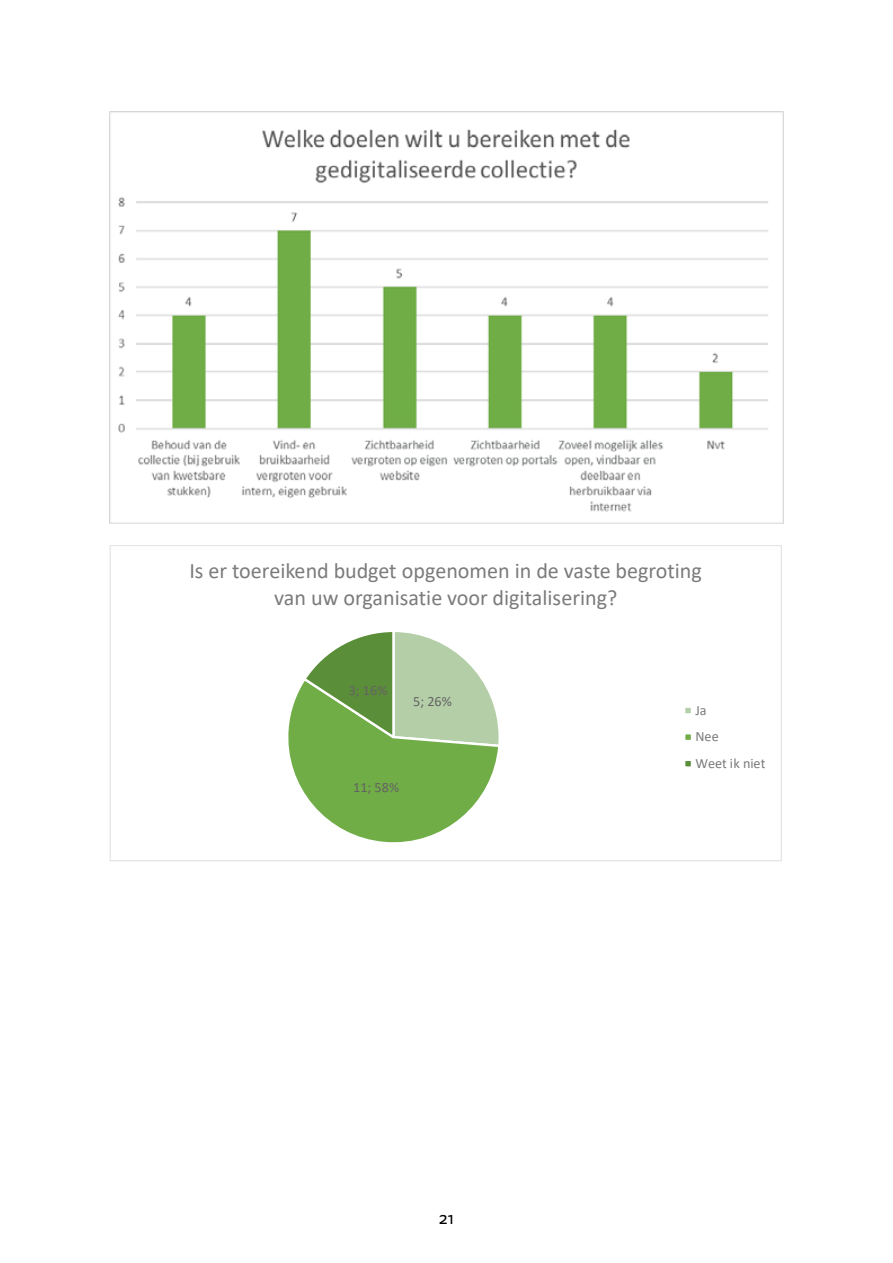
<style>
.page{position:relative;width:893px;height:1263px;background:#fff}
.page>*{position:absolute;margin:0;border:0;box-sizing:border-box;transform-origin:0 0}
.t1{font:22.05px/27px "Calibri";color:#7b7b7b;text-align:center}
.t2{font:16.5px "Tisa Sans Pro";color:#000}
.t3{font:14.1px "Calibri";color:#646363}
.t4{font:14.1px/26.5px "Calibri";color:#7b7b7b}
</style>
<div class="page">
<img style="left:110px;top:111px;width:673px;height:412px">
<svg style="left:288px;top:632px;width:211px;height:211px"></svg>
<div style="left:684px;top:707px;width:8px;height:7px;background:#b4cfa8"></div>
<div style="left:683px;top:705px;width:10px;height:11px;border:2px solid #fff"></div>
<div style="left:684px;top:733px;width:8px;height:8px;background:#70ad47"></div>
<div style="left:683px;top:732px;width:10px;height:10px;border:2px solid #fff"></div>
<div style="left:684px;top:760px;width:8px;height:8px;background:#5b8e39"></div>
<div style="left:683px;top:759px;width:10px;height:10px;border:2px solid #fff"></div>
<p class="t1" style="left:189px;top:557px;width:514px">Is er toereikend budget opgenomen in de vaste begroting van uw organisatie voor digitalisering?</p>
<p class="t3" style="left:349px;top:681px;width:40px">3; 16%</p>
<p class="t3" style="left:413px;top:691px;width:40px">5; 26%</p>
<p class="t3" style="left:353px;top:778px;width:47px">11; 58%</p>
<p class="t2" style="left:439px;top:1207px;width:17px">21</p>
<p class="t4" style="left:695px;top:696px;width:72px">Ja<br>Nee<br>Weet ik niet</p>
</div>
